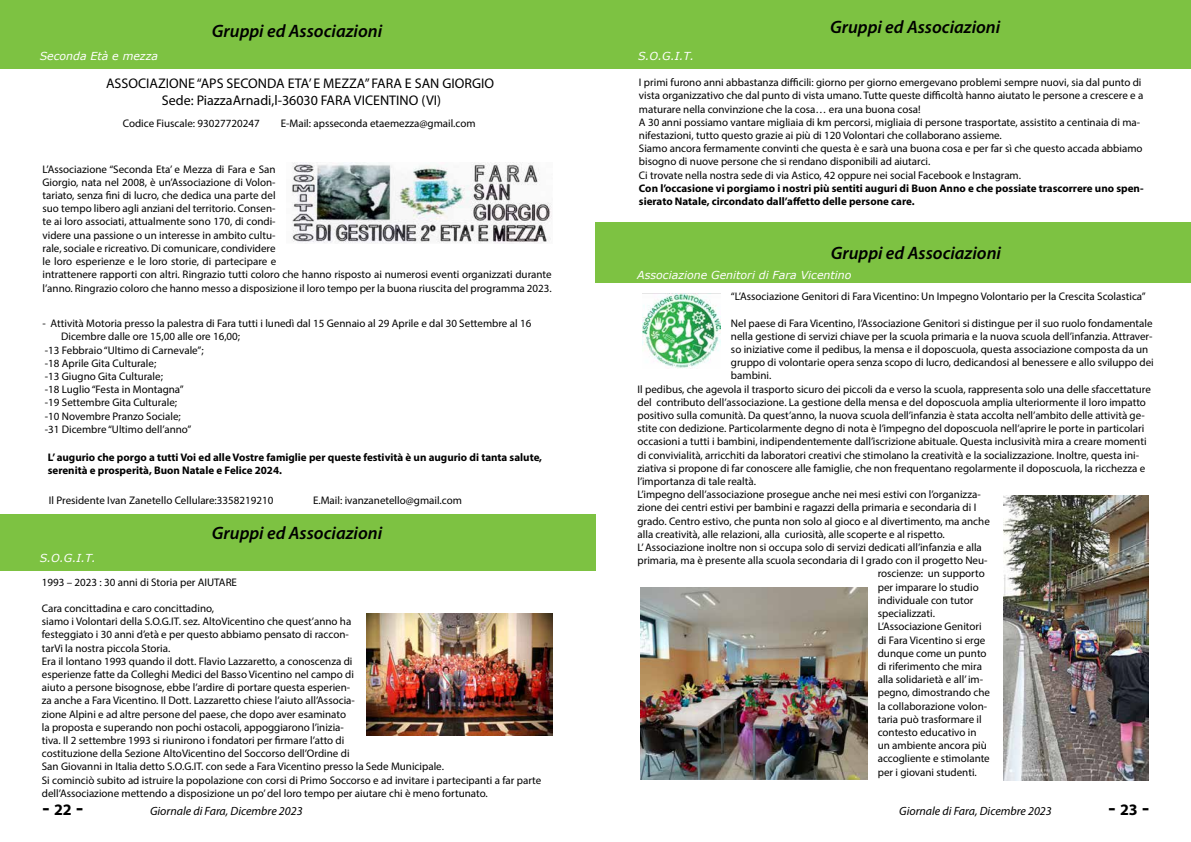
<style>
.page{position:relative;width:1191px;height:842px;background:#fff}
.page>*{position:absolute;margin:0;border:0;box-sizing:border-box;transform-origin:0 0}
.t1{font:700 22px "Myriad Pro";color:#000}
.t2{font:italic 600 18px "Myriad Pro";color:#000}
.t3{font:14px/16.8px "Myriad Pro";color:#000;text-align:center}
.t4{font:italic 12px "Myriad Pro";color:#000}
.t5{font:11px/13.2px "Myriad Pro";color:#000}
.t6{font:700 11px/13.2px "Myriad Pro";color:#000}
.t7{font:italic 11px "Verdana";color:#fff}
.s1{font-size:16px}
</style>
<div class="page">
<img style="left:641px;top:587px;width:226px;height:192px">
<img style="left:642px;top:293px;width:79px;height:75px">
<img style="left:1003px;top:495px;width:145px;height:285px">
<div style="left:0;top:0;width:595px;height:69px;background:#7dc242"></div>
<img style="left:292px;top:162px;width:260px;height:82px">
<div style="left:595px;top:223px;width:596px;height:60px;background:#7dc242"></div>
<div style="left:0;top:514px;width:595px;height:57px;background:#7dc242"></div>
<div style="left:595px;top:0;width:596px;height:69px;background:#7dc242"></div>
<img style="left:366px;top:614px;width:187px;height:122px">
<h2 class="t2" style="left:212px;top:19px;width:172px">Gruppi ed Associazioni</h2>
<p class="t3" style="left:106px;top:74px;width:389px">ASSOCIAZIONE “APS SECONDA ETA’ E MEZZA” FARA E SAN GIORGIO<br>Sede: PiazzaArnadi,l-36030 FARA VICENTINO (VI)</p>
<p class="t5" style="left:123px;top:117px;width:138px">Codice Fiuscale: 93027720247</p>
<p class="t5" style="left:281px;top:117px;width:196px">E-Mail: apsseconda etaemezza@gmail.com</p>
<p class="t5" style="left:43px;top:162px;width:511px">L’Associazione “Seconda Eta’ e Mezza di Fara e San<br>Giorgio, nata nel 2008, è un’Associazione di Volon-<br>tariato, senza fini di lucro, che dedica una parte del<br>suo tempo libero agli anziani del territorio. Consen-<br>te ai loro associati, attualmente sono 170, di condi-<br>videre una passione o un interesse in ambito cultu-<br>rale, sociale e ricreativo. Di comunicare, condividere<br>le loro esperienze e le loro storie, di partecipare e<br>intrattenere rapporti con altri. Ringrazio tutti coloro che hanno risposto ai numerosi eventi organizzati durante l’anno. Ringrazio coloro che hanno messo a disposizione il loro tempo per la buona riuscita del programma 2023.</p>
<p class="t5" style="left:43px;top:317px;width:490px">- Attività Motoria presso la palestra di Fara tutti i lunedì dal 15 Gennaio al 29 Aprile e dal 30 Settembre al 16</p>
<p class="t5" style="left:61px;top:330px;width:180px">Dicembre dalle ore 15,00 alle ore 16,00;</p>
<p class="t5" style="left:45px;top:343px;width:160px">-13 Febbraio “Ultimo di Carnevale”;</p>
<p class="t5" style="left:45px;top:356px;width:113px">-18 Aprile Gita Culturale;</p>
<p class="t5" style="left:45px;top:369px;width:120px">-13 Giugno Gita Culturale;</p>
<p class="t5" style="left:45px;top:383px;width:140px">-18 Luglio “Festa in Montagna”</p>
<p class="t5" style="left:45px;top:396px;width:134px">-19 Settembre Gita Culturale;</p>
<p class="t5" style="left:45px;top:409px;width:137px">-10 Novembre Pranzo Sociale;</p>
<p class="t5" style="left:45px;top:422px;width:148px">-31 Dicembre “Ultimo dell’anno”</p>
<p class="t6" style="left:48px;top:450px;width:496px">L’ augurio che porgo a tutti Voi ed alle Vostre famiglie per queste festività è un augurio di tanta salute, serenità e prosperità, Buon Natale e Felice 2024.</p>
<p class="t5" style="left:49px;top:494px;width:226px">Il Presidente Ivan Zanetello Cellulare:3358219210</p>
<p class="t5" style="left:313px;top:494px;width:150px">E.Mail: ivanzanetello@gmail.com</p>
<p class="t7" style="left:40px;top:48px;width:120px">Seconda Età e mezza</p>
<h2 class="t2" style="left:212px;top:522px;width:172px">Gruppi ed Associazioni</h2>
<p class="t5" style="left:42px;top:575px;width:197px">1993 – 2023 : 30 anni di Storia per AIUTARE</p>
<p class="t5" style="left:42px;top:602px;width:501px">Cara concittadina e caro concittadino,<br>siamo i Volontari della S.O.G.IT. sez. AltoVicentino che quest’anno ha<br>festeggiato i 30 anni d’età e per questo abbiamo pensato di raccon-<br>tarVi la nostra piccola Storia.<br>Era il lontano 1993 quando il dott. Flavio Lazzaretto, a conoscenza di<br>esperienze fatte da Colleghi Medici del Basso Vicentino nel campo di<br>aiuto a persone bisognose, ebbe l’ardire di portare questa esperien-<br>za anche a Fara Vicentino. Il Dott. Lazzaretto chiese l’aiuto all’Associa-<br>zione Alpini e ad altre persone del paese, che dopo aver esaminato<br>la proposta e superando non pochi ostacoli, appoggiarono l’inizia-<br>tiva. Il 2 settembre 1993 si riunirono i fondatori per firmare l’atto di<br>costituzione della Sezione AltoVicentino del Soccorso dell’Ordine di<br>San Giovanni in Italia detto S.O.G.IT. con sede a Fara Vicentino presso la Sede Municipale.<br>Si cominciò subito ad istruire la popolazione con corsi di Primo Soccorso e ad invitare i partecipanti a far parte dell’Associazione mettendo a disposizione un po’ del loro tempo per aiutare chi è meno fortunato.</p>
<p class="t7" style="left:40px;top:551px;width:58px">S.O.G.I.T.</p>
<p class="t7" style="left:638px;top:49px;width:58px">S.O.G.I.T.</p>
<h2 class="t2" style="left:830px;top:16px;width:172px">Gruppi ed Associazioni</h2>
<p class="t5" style="left:639px;top:76px;width:506px">I primi furono anni abbastanza difficili: giorno per giorno emergevano problemi sempre nuovi, sia dal punto di vista organizzativo che dal punto di vista umano. Tutte queste difficoltà hanno aiutato le persone a crescere e a maturare nella convinzione che la cosa… era una buona cosa!<br>A 30 anni possiamo vantare migliaia di km percorsi, migliaia di persone trasportate, assistito a centinaia di ma&shy;nifestazioni, tutto questo grazie ai più di 120 Volontari che collaborano assieme.<br>Siamo ancora fermamente convinti che questa è e sarà una buona cosa e per far sì che questo accada abbiamo bisogno di nuove persone che si rendano disponibili ad aiutarci.<br>Ci trovate nella nostra sede di via Astico, 42 oppure nei social Facebook e Instagram.</p>
<p class="t6" style="left:639px;top:181px;width:506px">Con l’occasione vi porgiamo i nostri più sentiti auguri di Buon Anno e che possiate trascorrere uno spen&shy;sierato Natale, circondato dall’affetto delle persone care.</p>
<h2 class="t2" style="left:830px;top:241px;width:172px">Gruppi ed Associazioni</h2>
<p class="t7" style="left:637px;top:268px;width:216px">Associazione Genitori di Fara Vicentino</p>
<p class="t5" style="left:731px;top:290px;width:416px">“L’Associazione Genitori di Fara Vicentino: Un Impegno Volontario per la Crescita Scolastica”</p>
<p class="t5" style="left:731px;top:316px;width:423px">Nel paese di Fara Vicentino, l’Associazione Genitori si distingue per il suo ruolo fondamentale</p>
<p class="t5" style="left:731px;top:329px;width:423px">nella gestione di servizi chiave per la scuola primaria e la nuova scuola dell’infanzia. Attraver-</p>
<p class="t5" style="left:731px;top:343px;width:419px">so iniziative come il pedibus, la mensa e il doposcuola, questa associazione composta da un</p>
<p class="t5" style="left:731px;top:356px;width:424px">gruppo di volontarie opera senza scopo di lucro, dedicandosi al benessere e allo sviluppo dei</p>
<p class="t5" style="left:731px;top:369px;width:42px">bambini.</p>
<p class="t5" style="left:637px;top:382px;width:515px">Il pedibus, che agevola il trasporto sicuro dei piccoli da e verso la scuola, rappresenta solo una delle sfaccettature</p>
<p class="t5" style="left:637px;top:395px;width:510px">del contributo dell’associazione. La gestione della mensa e del doposcuola amplia ulteriormente il loro impatto</p>
<p class="t5" style="left:637px;top:409px;width:509px">positivo sulla comunità. Da quest’anno, la nuova scuola dell’infanzia è stata accolta nell’ambito delle attività ge-</p>
<p class="t5" style="left:637px;top:422px;width:508px">stite con dedizione. Particolarmente degno di nota è l’impegno del doposcuola nell’aprire le porte in particolari</p>
<p class="t5" style="left:637px;top:435px;width:510px">occasioni a tutti i bambini, indipendentemente dall’iscrizione abituale. Questa inclusività mira a creare momenti</p>
<p class="t5" style="left:637px;top:448px;width:503px">di convivialità, arricchiti da laboratori creativi che stimolano la creatività e la socializzazione. Inoltre, questa ini-</p>
<p class="t5" style="left:637px;top:461px;width:509px">ziativa si propone di far conoscere alle famiglie, che non frequentano regolarmente il doposcuola, la ricchezza e</p>
<p class="t5" style="left:637px;top:475px;width:120px">l’importanza di tale realtà.</p>
<p class="t5" style="left:637px;top:488px;width:345px">L’impegno dell’associazione prosegue anche nei mesi estivi con l’organizza-</p>
<p class="t5" style="left:637px;top:501px;width:340px">zione dei centri estivi per bambini e ragazzi della primaria e secondaria di I</p>
<p class="t5" style="left:637px;top:514px;width:354px">grado. Centro estivo, che punta non solo al gioco e al divertimento, ma anche</p>
<p class="t5" style="left:637px;top:527px;width:309px">alla creatività, alle relazioni, alla curiosità, alle scoperte e al rispetto.</p>
<p class="t5" style="left:637px;top:541px;width:346px">L’ Associazione inoltre non si occupa solo di servizi dedicati all’infanzia e alla</p>
<p class="t5" style="left:637px;top:554px;width:351px">primaria, ma è presente alla scuola secondaria di I grado con il progetto Neu-</p>
<p class="t5" style="left:877px;top:567px;width:109px">roscienze: un supporto</p>
<p class="t5" style="left:877px;top:580px;width:103px">per imparare lo studio</p>
<p class="t5" style="left:877px;top:593px;width:97px">individuale con tutor</p>
<p class="t5" style="left:877px;top:607px;width:59px">specializzati.</p>
<p class="t5" style="left:877px;top:620px;width:106px">L’Associazione Genitori</p>
<p class="t5" style="left:877px;top:633px;width:109px">di Fara Vicentino si erge</p>
<p class="t5" style="left:877px;top:646px;width:110px">dunque come un punto</p>
<p class="t5" style="left:877px;top:659px;width:106px">di riferimento che mira</p>
<p class="t5" style="left:877px;top:673px;width:107px">alla solidarietà e all’ im-</p>
<p class="t5" style="left:877px;top:686px;width:114px">pegno, dimostrando che</p>
<p class="t5" style="left:877px;top:699px;width:111px">la collaborazione volon-</p>
<p class="t5" style="left:877px;top:712px;width:106px">taria può trasformare il</p>
<p class="t5" style="left:877px;top:725px;width:100px">contesto educativo in</p>
<p class="t5" style="left:877px;top:739px;width:111px">un ambiente ancora più</p>
<p class="t5" style="left:877px;top:752px;width:114px">accogliente e stimolante</p>
<p class="t5" style="left:877px;top:765px;width:101px">per i giovani studenti.</p>
<h1 class="t1" style="left:43px;top:793px;width:42px">- <span class="s1">22</span> -</h1>
<p class="t4" style="left:150px;top:804px;width:154px">Giornale di Fara, Dicembre 2023</p>
<p class="t4" style="left:899px;top:804px;width:154px">Giornale di Fara, Dicembre 2023</p>
<h1 class="t1" style="left:1108px;top:793px;width:42px">- <span class="s1">23</span> -</h1>
</div>
